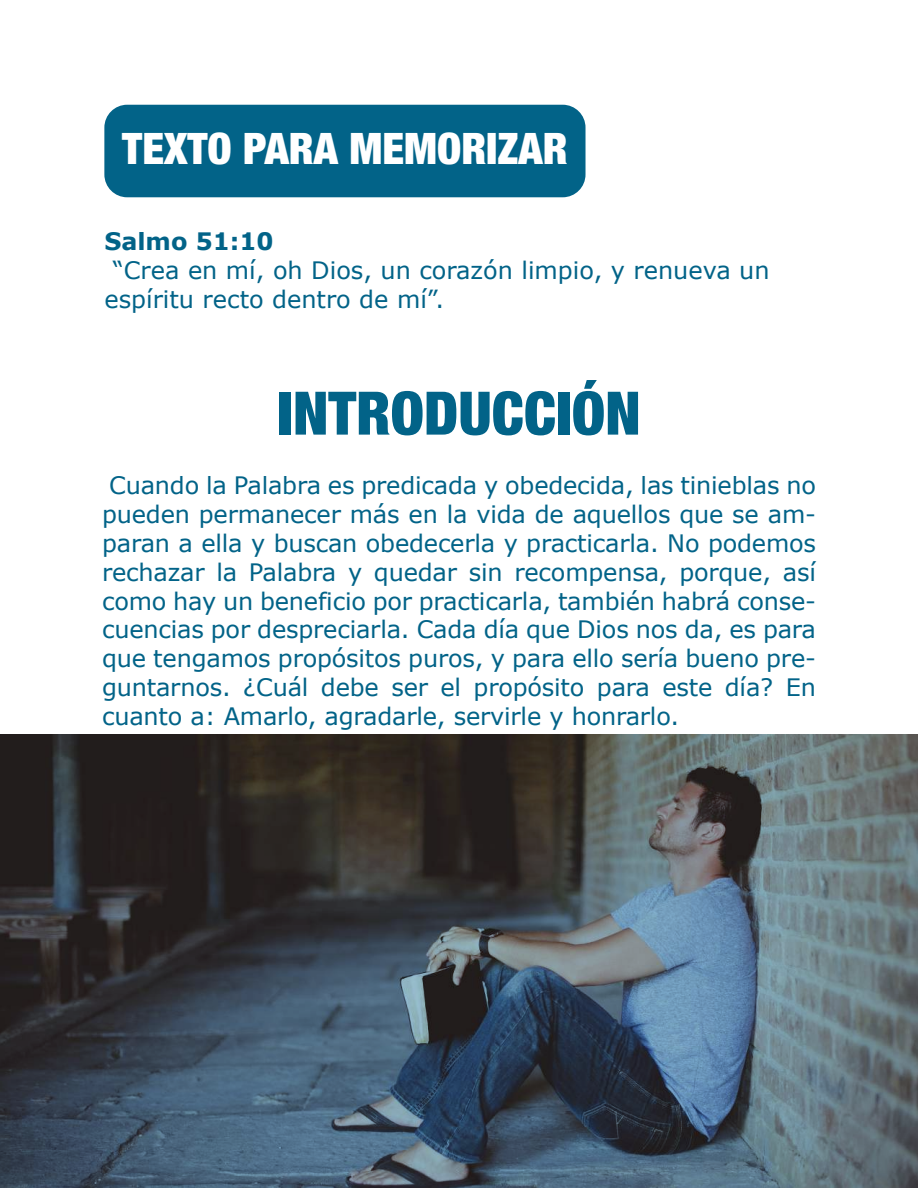
<style>
.page{position:relative;width:918px;height:1188px;background:#fff}
.page>*{position:absolute;margin:0;border:0;box-sizing:border-box;transform-origin:0 0}
.t1{font:900 condensed 60px "Helvetica Neue";color:#026388}
.t2{font:900 condensed 43.5px "Helvetica Neue";color:#fff}
.t3{font:24px/28.8px "Verdana";color:#026388}
.t4{font:700 24px "Verdana";color:#026388}
</style>
<div class="page">
<div style="left:104px;top:105px;width:482px;height:92px;background:#026388;border-radius:23px"></div>
<svg style="left:0;top:734px;width:918px;height:454px;background:#45515a"></svg>
<h2 class="t2" style="left:122px;top:122px;width:447px">TEXTO PARA MEMORIZAR</h2>
<p class="t4" style="left:104px;top:225px;width:171px">Salmo 51:10</p>
<p class="t3" style="left:104px;top:256px;width:667px;text-indent:8px">“Crea en mí, oh Dios, un corazón limpio, y renueva un espíritu recto dentro de mí”.</p>
<h1 class="t1" style="left:277px;top:376px;width:365px">INTRODUCCIÓN</h1>
<p class="t3" style="left:102px;top:471px;width:715px;text-align:justify">Cuando la Palabra es predicada y obedecida, las tinieblas no pueden permanecer más en la vida de aquellos que se am&shy;paran a ella y buscan obedecerla y practicarla. No podemos rechazar la Palabra y quedar sin recompensa, porque, así como hay un beneficio por practicarla, también habrá conse&shy;cuencias por despreciarla. Cada día que Dios nos da, es para que tengamos propósitos puros, y para ello sería bueno pre&shy;guntarnos. ¿Cuál debe ser el propósito para este día? En cuanto a: Amarlo, agradarle, servirle y honrarlo.</p>
</div>
